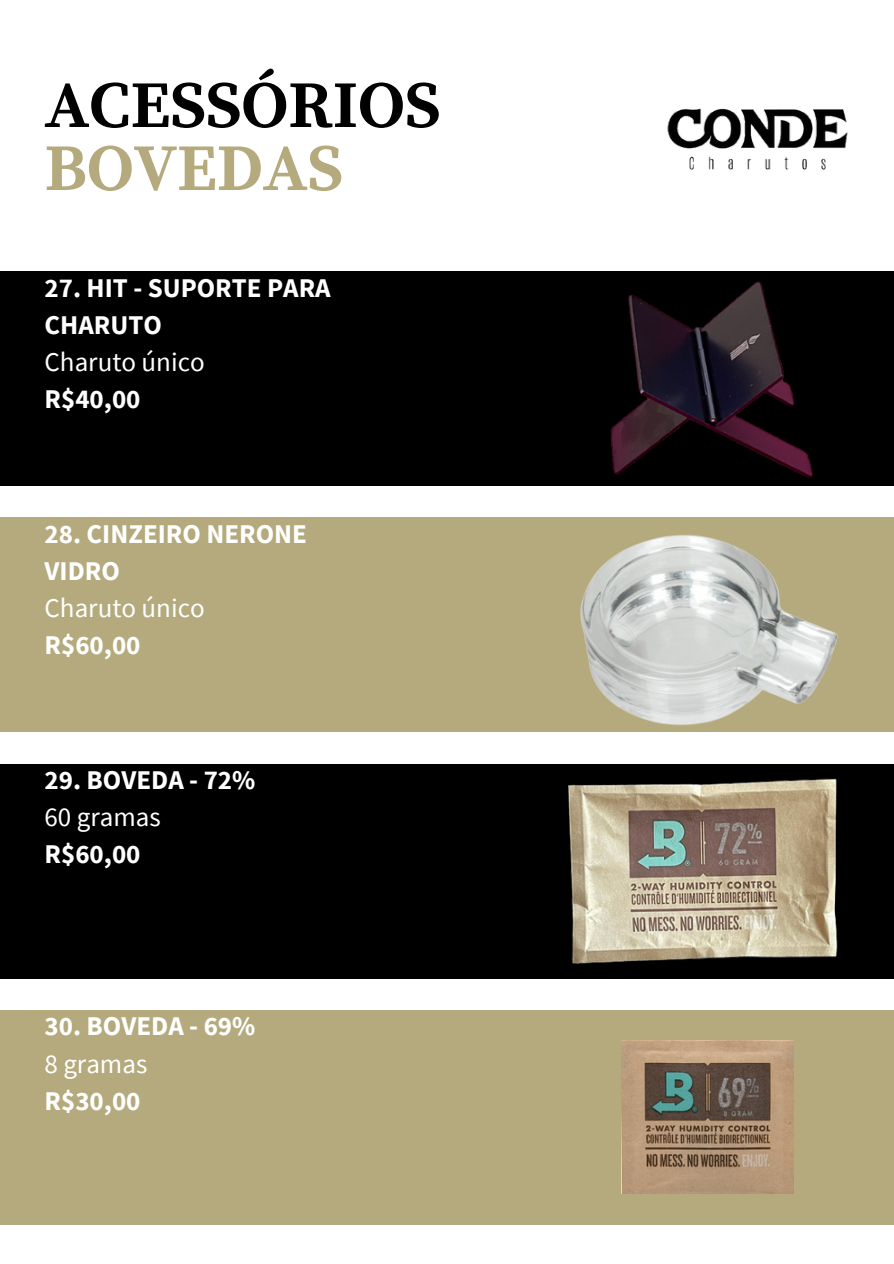
<style>
.page{position:relative;width:894px;height:1264px;background:#fff}
.page>*{position:absolute;margin:0;border:0;box-sizing:border-box;transform-origin:0 0}
.t1{font:700 66.45px/63px "Source Serif Pro";color:#000}
.t2{font:700 27px/37.2px "Source Sans Pro";color:#fff}
.t3{font:27px "Source Sans Pro";color:#fff}
.s1{color:#b4aa7d}
</style>
<div class="page">
<div style="left:0;top:271px;width:893px;height:215px;background:#000"></div>
<div style="left:0;top:517px;width:893px;height:215px;background:#b4aa7d"></div>
<div style="left:0;top:763px;width:893px;height:215px;background:#000"></div>
<img style="left:667px;top:108px;width:181px;height:62px">
<img style="left:550px;top:763px;width:313px;height:201px">
<img style="left:610px;top:281px;width:203px;height:197px">
<div style="left:0;top:1010px;width:893px;height:214px;background:#b4aa7d"></div>
<img style="left:621px;top:1040px;width:171px;height:153px">
<img style="left:580px;top:534px;width:258px;height:192px">
<p class="t1" style="left:45px;top:76px;width:397px">ACESSÓRIOS<br><span class="s1">BOVEDAS</span></p>
<p class="t2" style="left:45px;top:269px;width:287px">27. HIT - SUPORTE PARA<br>CHARUTO</p>
<p class="t3" style="left:45px;top:344px;width:161px">Charuto único</p>
<p class="t2" style="left:45px;top:380px;width:97px">R$40,00</p>
<p class="t2" style="left:45px;top:514px;width:264px">28. CINZEIRO NERONE<br>VIDRO</p>
<p class="t3" style="left:45px;top:590px;width:161px">Charuto único</p>
<p class="t2" style="left:45px;top:626px;width:97px">R$60,00</p>
<p class="t2" style="left:45px;top:761px;width:212px">29. BOVEDA - 72%</p>
<p class="t3" style="left:45px;top:799px;width:118px">60 gramas</p>
<p class="t2" style="left:45px;top:835px;width:97px">R$60,00</p>
<p class="t2" style="left:45px;top:1007px;width:212px">30. BOVEDA - 69%</p>
<p class="t3" style="left:45px;top:1046px;width:104px">8 gramas</p>
<p class="t2" style="left:45px;top:1081px;width:97px">R$30,00</p>
</div>
